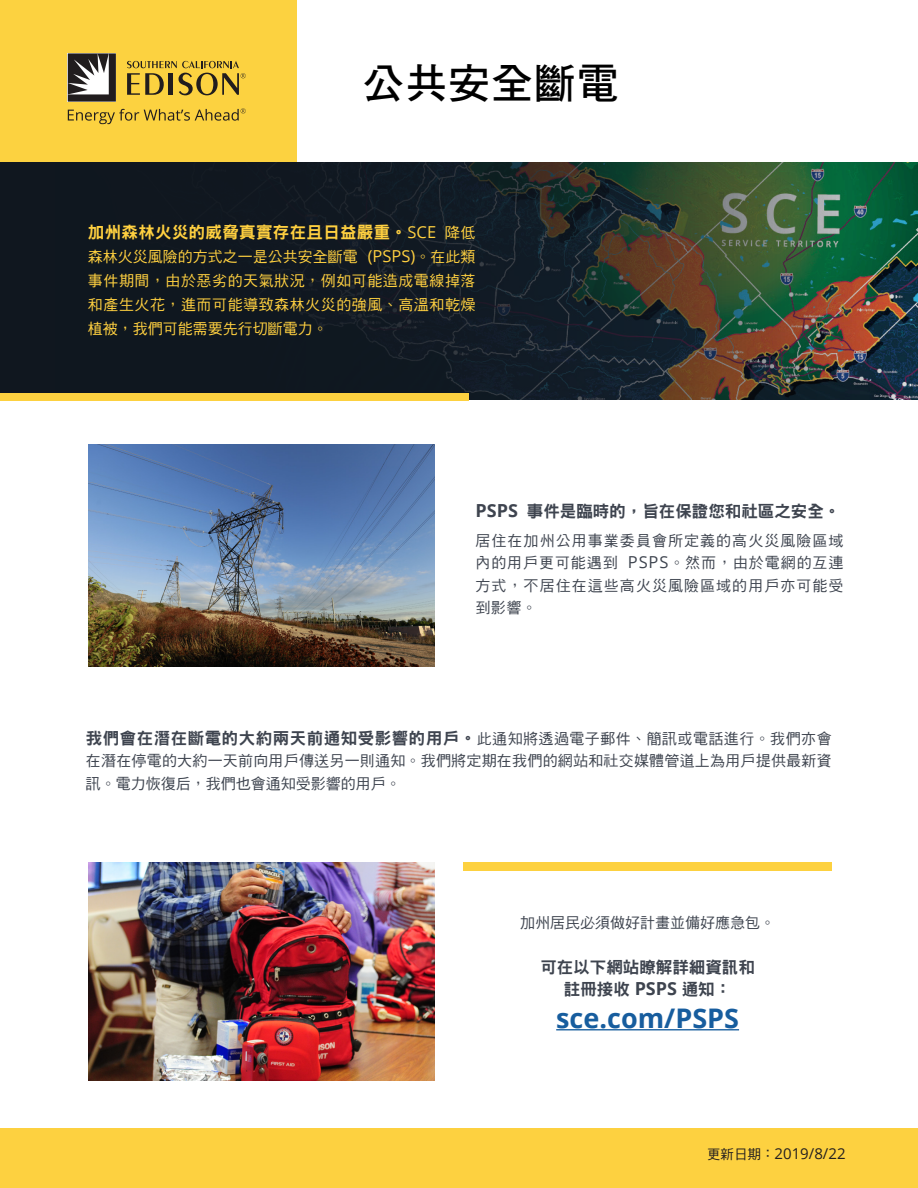
<style>
.page{position:relative;width:918px;height:1188px;background:#fff}
.page>*{position:absolute;margin:0;border:0;box-sizing:border-box;transform-origin:0 0}
.t1{font:42px "DF Hei Std W7";letter-spacing:.02em;color:#000}
.t2{font:700 27px "Open Sans";color:#175d9e}
.t3{font:16.5px/22.5px "DF Hei Std W9";color:#3e444f;text-align:center}
.t4{font:16.5px "DF Hei Std W9";letter-spacing:.03em;color:#3e444f}
.t5{font:16.5px "DF Hei Std W9";letter-spacing:.02em;color:#ffd040}
.t6{font:15px/22.5px "DF Hei Std W5";letter-spacing:.015em;color:#3e444f;text-align:justify}
.t7{font:15px/24px "DF Hei Std W5";letter-spacing:.035em;color:#ffd040;text-align:justify}
.t8{font:15px "Open Sans";color:#231f20}
.s1{font-family:"Open Sans"}
.s2{font-family:"DF Hei Std W5";font-size:15px}
.s3{font-family:"Open Sans";font-size:16.5px}
.s4{font-family:"Open Sans";font-weight:700;font-size:18px}
.s5{font-family:"DF Hei Std W5";font-size:13.5px}
</style>
<div class="page">
<svg style="left:0;top:162px;width:918px;height:237px;background:#202b2a"></svg>
<img style="left:88px;top:445px;width:346px;height:222px">
<img style="left:88px;top:862px;width:346px;height:218px">
<div style="left:0;top:0;width:297px;height:162px;background:#fcd240"></div>
<svg style="left:68px;top:53px;width:48px;height:49px;background:#6d6b6b"></svg>
<svg style="left:127px;top:61px;width:119px;height:34px"></svg>
<svg style="left:68px;top:108px;width:178px;height:16px"></svg>
<div style="left:0;top:1128px;width:918px;height:60px;background:#fdd140"></div>
<div style="left:0;top:393px;width:469px;height:8px;background:#fdd140"></div>
<hr style="left:556px;top:1029px;width:183px;height:1px;background:#175d9e">
<div style="left:464px;top:862px;width:368px;height:8px;background:#fdd140"></div>
<p class="t1" style="left:363px;top:61px;width:258px">公共安全斷電</p>
<p class="t5" style="left:88px;top:223px;width:389px">加州森林火災的威脅真實存在且日益嚴重。<span class="s1">SCE</span> <span class="s2">降低</span></p>
<p class="t7" style="left:88px;top:245px;width:389px">森林火災風險的方式之一是公共安全斷電 <span class="s3">(PSPS)</span>。在此類事件期間，由於惡劣的天氣狀況，例如可能造成電線掉落和產生火花，進而可能導致森林火災的強風、高溫和乾燥植被，我們可能需要先行切斷電力。</p>
<p class="t3" style="left:476px;top:500px;width:366px"><span class="s4">PSPS</span> 事件是臨時的，旨在保證您和社區之安全。</p>
<p class="t6" style="left:476px;top:529px;width:370px">居住在加州公用事業委員會所定義的高火災風險區域內的用戶更可能遇到 <span class="s3">PSPS</span>。然而，由於電網的互連方式，不居住在這些高火災風險區域的用戶亦可能受到影響。</p>
<p class="t4" style="left:86px;top:729px;width:747px">我們會在潛在斷電的大約兩天前通知受影響的用戶。<span class="s2">此通知將透過電子郵件、簡訊或電話進行。我們亦會</span></p>
<p class="t6" style="left:86px;top:749px;width:747px">在潛在停電的大約一天前向用戶傳送另一則通知。我們將定期在我們的網站和社交媒體管道上為用戶提供最新資訊。電力恢復后，我們也會通知受影響的用戶。</p>
<p class="t6" style="left:520px;top:911px;width:256px">加州居民必須做好計畫並備好應急包。</p>
<p class="t3" style="left:540px;top:955px;width:216px">可在以下網站瞭解詳細資訊和註冊接收 <span class="s4">PSPS</span> 通知：</p>
<p class="t2" style="left:556px;top:999px;width:184px">sce.com/PSPS</p>
<p class="t8" style="left:707px;top:1143px;width:140px"><span class="s5">更新日期：</span>2019/8/22</p>
</div>
